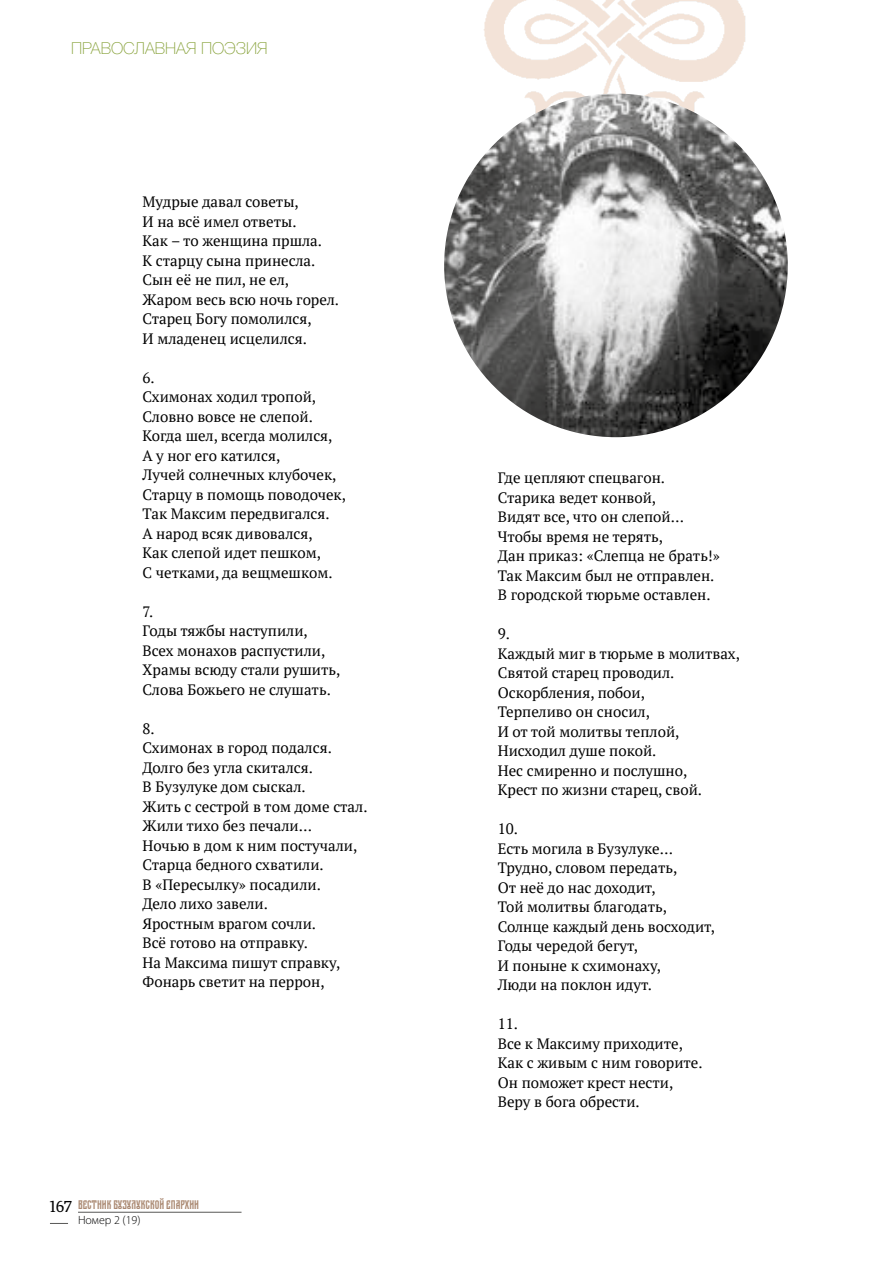
<style>
.page{position:relative;width:893px;height:1263px;background:#fff}
.page>*{position:absolute;margin:0;border:0;box-sizing:border-box;transform-origin:0 0}
.t1{font:100 16.5px "Helvetica Neue LTW1 G";color:#89a33d}
.t2{font:15px/19.5px "PT Serif";color:#000}
.t3{font:12.45px "Dobrozrachniy";color:#ab8a73}
.t4{font:300 12px "Myriad Pro";color:#000}
.s1{font-family:"Gregor";font-size:15.75px;color:#000}
</style>
<div class="page">
<svg style="left:50px;top:1223px;width:18px;height:1px"></svg>
<hr style="left:78px;top:1212px;width:164px;height:1px;background:#575756">
<img style="left:479px;top:0;width:266px;height:161px">
<img style="left:444px;top:94px;width:344px;height:343px;border-radius:172px">
<p class="t1" style="left:71px;top:38px;width:198px">ПРАВОСЛАВНАЯ ПОЭЗИЯ</p>
<p class="t2" style="left:143px;top:192px;width:198px">Мудрые давал советы,<br>И на всё имел ответы.<br>Как – то женщина пршла.<br>К старцу сына принесла.<br>Сын её не пил, не ел,<br>Жаром весь всю ночь горел.<br>Старец Богу помолился,<br>И младенец исцелился.</p>
<p class="t2" style="left:143px;top:367px;width:205px">6.<br>Схимонах ходил тропой,<br>Словно вовсе не слепой.<br>Когда шел, всегда молился,<br>А у ног его катился,<br>Лучей солнечных клубочек,<br>Старцу в помощь поводочек,<br>Так Максим передвигался.<br>А народ всяк дивовался,<br>Как слепой идет пешком,<br>С четками, да вещмешком.</p>
<p class="t2" style="left:143px;top:601px;width:199px">7.<br>Годы тяжбы наступили,<br>Всех монахов распустили,<br>Храмы всюду стали рушить,<br>Слова Божьего не слушать.</p>
<p class="t2" style="left:143px;top:718px;width:226px">8.<br>Схимонах в город подался.<br>Долго без угла скитался.<br>В Бузулуке дом сыскал.<br>Жить с сестрой в том доме стал.<br>Жили тихо без печали…<br>Ночью в дом к ним постучали,<br>Старца бедного схватили.<br>В «Пересылку» посадили.<br>Дело лихо завели.<br>Яростным врагом сочли.<br>Всё готово на отправку.<br>На Максима пишут справку,<br>Фонарь светит на перрон,</p>
<p class="t3" style="left:50px;top:1197px;width:151px"><span class="s1">167</span> вестник Бузулукской Епархии</p>
<p class="t4" style="left:78px;top:1213px;width:64px">Номер 2 (19)</p>
<p class="t2" style="left:498px;top:468px;width:224px">Где цепляют спецвагон.<br>Старика ведет конвой,<br>Видят все, что он слепой…<br>Чтобы время не терять,<br>Дан приказ: «Слепца не брать!»<br>Так Максим был не отправлен.<br>В городской тюрьме оставлен.</p>
<p class="t2" style="left:498px;top:624px;width:244px">9.<br>Каждый миг в тюрьме в молитвах,<br>Святой старец проводил.<br>Оскорбления, побои,<br>Терпеливо он сносил,<br>И от той молитвы теплой,<br>Нисходил душе покой.<br>Нес смиренно и послушно,<br>Крест по жизни старец, свой.</p>
<p class="t2" style="left:498px;top:819px;width:219px">10.<br>Есть могила в Бузулуке…<br>Трудно, словом передать,<br>От неё до нас доходит,<br>Той молитвы благодать,<br>Солнце каждый день восходит,<br>Годы чередой бегут,<br>И поныне к схимонаху,<br>Люди на поклон идут.</p>
<p class="t2" style="left:498px;top:1014px;width:206px">11.<br>Все к Максиму приходите,<br>Как с живым с ним говорите.<br>Он поможет крест нести,<br>Веру в бога обрести.</p>
</div>
